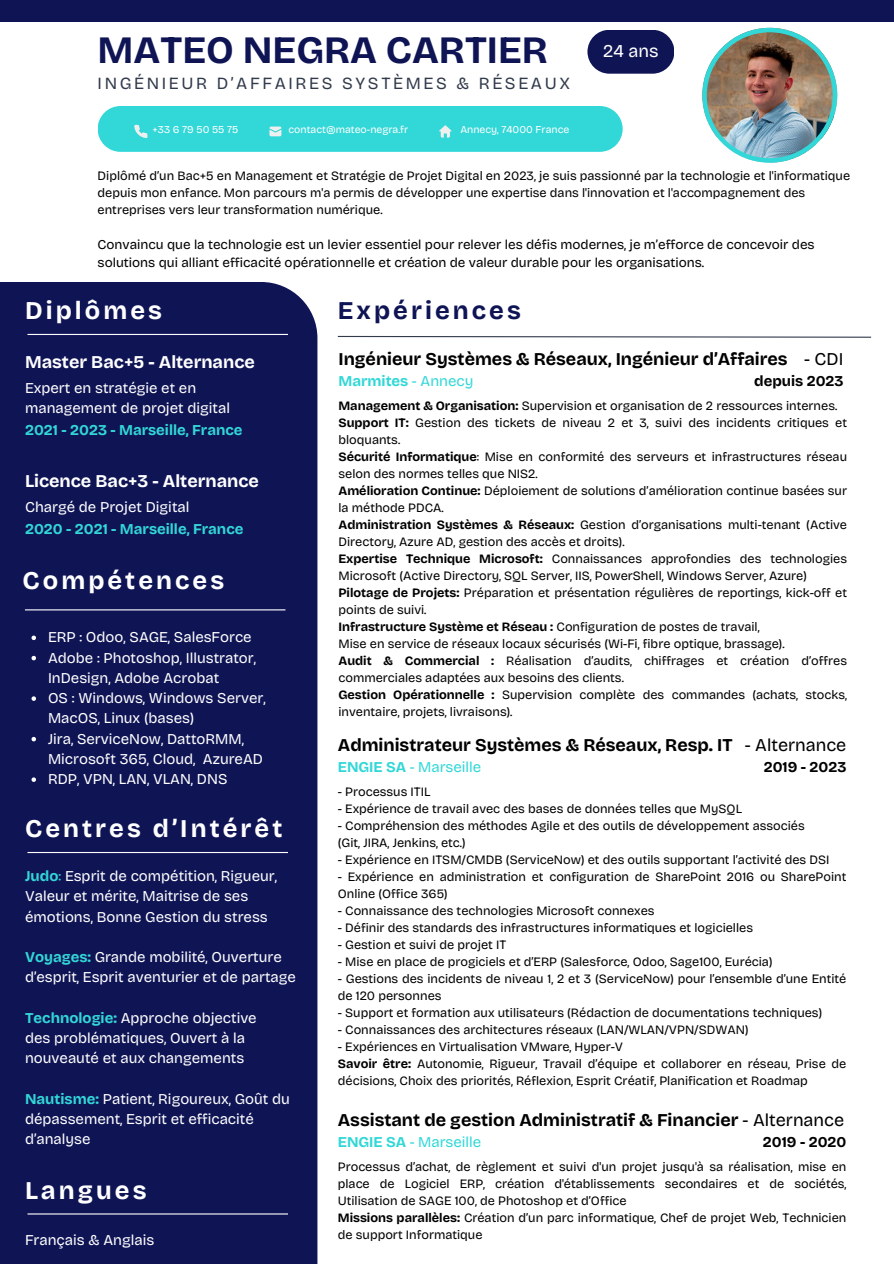
<style>
.page{position:relative;width:894px;height:1264px;background:#fff}
.page>*{position:absolute;margin:0;border:0;box-sizing:border-box;transform-origin:0 0}
.t1{font:700 38.7px "Bricolage Grotesque";color:#0f1455}
.t2{font:700 25.5px "Bricolage Grotesque";letter-spacing:.12em;color:#fff}
.t3{font:700 25.5px "Bricolage Grotesque";letter-spacing:.12em;color:#0f1455}
.t4{font:700 18px "Bricolage Grotesque";color:#000}
.t5{font:700 18px "Bricolage Grotesque";color:#fff}
.t6{font:18px "Bricolage Grotesque";color:#fff}
.t7{font:17.1px "Bricolage Grotesque";letter-spacing:.155em;color:#323b4c}
.t8{font:15px/20.2px "Bricolage Grotesque";color:#fff}
.t9{font:700 15px "Bricolage Grotesque";color:#32d7d7}
.t10{font:15px "Bricolage Grotesque";color:#32d7d7}
.t11{font:700 15px "Bricolage Grotesque";color:#000}
.t12{font:13.5px/18px "Bricolage Grotesque";color:#000}
.t13{font:12.75px/17px "Bricolage Grotesque";color:#000}
.t14{font:10.5px "Bricolage Grotesque";color:#fff}
.s1{font-weight:700;color:#32d7d7}
.s2{color:#32d7d7}
.s3{font-weight:400}
.s4{font-weight:700}
</style>
<div class="page">
<div style="left:0;top:282px;width:317px;height:981px;background:#0f1455"></div>
<img style="left:702px;top:28px;width:135px;height:135px">
<svg style="left:337px;top:335px;width:535px;height:3px"></svg>
<hr style="left:27px;top:334px;width:261px;height:1px;background:#fff">
<hr style="left:25px;top:609px;width:260px;height:1px;background:#fff">
<hr style="left:27px;top:852px;width:261px;height:1px;background:#fff">
<hr style="left:27px;top:1213px;width:261px;height:1px;background:#fff">
<div style="left:587px;top:30px;width:87px;height:44px;background:#0f1455;border-radius:22px"></div>
<div style="left:98px;top:106px;width:524px;height:46px;background:#32d7d7"></div>
<div style="left:0;top:0;width:893px;height:21px;background:#0f1455"></div>
<svg style="left:32px;top:635px;width:4px;height:5px"></svg>
<svg style="left:32px;top:656px;width:4px;height:4px"></svg>
<svg style="left:32px;top:696px;width:4px;height:5px"></svg>
<svg style="left:32px;top:737px;width:4px;height:4px"></svg>
<svg style="left:32px;top:777px;width:4px;height:5px"></svg>
<h1 class="t1" style="left:98px;top:19px;width:451px">MATEO NEGRA CARTIER</h1>
<h3 class="t6" style="left:603px;top:36px;width:57px">24 ans</h3>
<h3 class="t7" style="left:98px;top:70px;width:474px">INGÉNIEUR D’AFFAIRES SYSTÈMES &amp; RÉSEAUX</h3>
<p class="t14" style="left:152px;top:121px;width:87px">+33 6 79 50 55 75</p>
<p class="t14" style="left:288px;top:121px;width:121px">contact@mateo-negra.fr</p>
<p class="t14" style="left:460px;top:121px;width:110px">Annecy, 74000 France</p>
<p class="t13" style="left:98px;top:166px;width:753px">Diplômé d’un Bac+5 en Management et Stratégie de Projet Digital en 2023, je suis passionné par la technologie et l'informatique depuis mon enfance. Mon parcours m'a permis de développer une expertise dans l'innovation et l'accompagnement des entreprises vers leur transformation numérique.</p>
<p class="t12" style="left:98px;top:234px;width:718px">Convaincu que la technologie est un levier essentiel pour relever les défis modernes, je m’efforce de concevoir des solutions qui alliant efficacité opérationnelle et création de valeur durable pour les organisations.</p>
<h2 class="t2" style="left:25px;top:290px;width:138px">Diplômes</h2>
<h3 class="t5" style="left:25px;top:348px;width:231px">Master Bac+5 - Alternance</h3>
<p class="t8" style="left:25px;top:377px;width:206px">Expert en stratégie et en management de projet digital</p>
<p class="t9" style="left:25px;top:418px;width:219px">2021 - 2023 - Marseille, France</p>
<h3 class="t5" style="left:25px;top:466px;width:235px">Licence Bac+3 - Alternance</h3>
<p class="t8" style="left:25px;top:496px;width:166px">Chargé de Projet Digital</p>
<p class="t9" style="left:25px;top:517px;width:220px">2020 - 2021 - Marseille, France</p>
<h2 class="t2" style="left:23px;top:559px;width:203px">Compétences</h2>
<p class="t8" style="left:48px;top:626px;width:219px">ERP : Odoo, SAGE, SalesForce<br>Adobe : Photoshop, Illustrator,<br>InDesign, Adobe Acrobat<br>OS : Windows, Windows Server,<br>MacOS, Linux (bases)<br>Jira, ServiceNow, DattoRMM,<br>Microsoft 365, Cloud, AzureAD<br>RDP, VPN, LAN, VLAN, DNS</p>
<h2 class="t2" style="left:25px;top:807px;width:259px">Centres d’Intérêt</h2>
<p class="t8" style="left:25px;top:865px;width:253px"><span class="s1">Judo</span><span class="s2">:</span> Esprit de compétition, Rigueur,<br>Valeur et mérite, Maitrise de ses émotions, Bonne Gestion du stress</p>
<p class="t8" style="left:25px;top:946px;width:272px"><span class="s1">Voyages:</span> Grande mobilité, Ouverture d’esprit, Esprit aventurier et de partage</p>
<p class="t8" style="left:25px;top:1006px;width:233px"><span class="s1">Technologie:</span> Approche objective des problématiques, Ouvert à la nouveauté et aux changements</p>
<p class="t8" style="left:25px;top:1087px;width:266px"><span class="s1">Nautisme:</span> Patient, Rigoureux, Goût du dépassement, Esprit et efficacité d’analyse</p>
<h2 class="t2" style="left:25px;top:1169px;width:123px">Langues</h2>
<p class="t8" style="left:25px;top:1228px;width:131px">Français &amp; Anglais</p>
<h2 class="t3" style="left:338px;top:290px;width:184px">Expériences</h2>
<h3 class="t4" style="left:338px;top:344px;width:506px">Ingénieur Systèmes &amp; Réseaux, Ingénieur d’Affaires <span class="s3">- CDI</span></h3>
<p class="t9" style="left:338px;top:368px;width:136px">Marmites <span class="s3">- Annecy</span></p>
<p class="t11" style="left:754px;top:368px;width:91px">depuis 2023</p>
<p class="t13" style="left:338px;top:396px;width:510px"><span class="s4">Management &amp; Organisation:</span> Supervision et organisation de 2 ressources internes.<br><span class="s4">Support IT:</span> Gestion des tickets de niveau 2 et 3, suivi des incidents critiques et bloquants.<br><span class="s4">Sécurité Informatique</span>: Mise en conformité des serveurs et infrastructures réseau selon des normes telles que NIS2.<br><span class="s4">Amélioration Continue:</span> Déploiement de solutions d’amélioration continue basées sur la méthode PDCA.<br><span class="s4">Administration Systèmes &amp; Réseaux:</span> Gestion d’organisations multi-tenant (Active Directory, Azure AD, gestion des accès et droits).<br><span class="s4">Expertise Technique Microsoft:</span> Connaissances approfondies des technologies Microsoft (Active Directory, SQL Server, IIS, PowerShell, Windows Server, Azure)<br><span class="s4">Pilotage de Projets:</span> Préparation et présentation régulières de reportings, kick-off et points de suivi.<br><span class="s4">Infrastructure Système et Réseau :</span> Configuration de postes de travail,<br>Mise en service de réseaux locaux sécurisés (Wi-Fi, fibre optique, brassage).<br><span class="s4">Audit &amp; Commercial :</span> Réalisation d’audits, chiffrages et création d’offres commerciales adaptées aux besoins des clients.<br><span class="s4">Gestion Opérationnelle :</span> Supervision complète des commandes (achats, stocks, inventaire, projets, livraisons).</p>
<h3 class="t4" style="left:338px;top:730px;width:510px">Administrateur Systèmes &amp; Réseaux, Resp. IT <span class="s3">- Alternance</span></h3>
<p class="t10" style="left:338px;top:755px;width:145px"><span class="s4">ENGIE SA</span> - Marseille</p>
<p class="t11" style="left:763px;top:754px;width:84px">2019 - 2023</p>
<p class="t13" style="left:338px;top:782px;width:94px">- Processus ITIL</p>
<p class="t13" style="left:338px;top:799px;width:405px">- Expérience de travail avec des bases de données telles que MySQL</p>
<p class="t13" style="left:338px;top:816px;width:468px">- Compréhension des méthodes Agile et des outils de développement associés (Git, JIRA, Jenkins, etc.)</p>
<p class="t13" style="left:338px;top:850px;width:493px">- Expérience en ITSM/CMDB (ServiceNow) et des outils supportant l’activité des DSI</p>
<p class="t13" style="left:338px;top:867px;width:510px">- Expérience en administration et configuration de SharePoint 2016 ou SharePoint<br>Online (Office 365)</p>
<p class="t13" style="left:338px;top:901px;width:318px">- Connaissance des technologies Microsoft connexes</p>
<p class="t13" style="left:338px;top:918px;width:416px">- Définir des standards des infrastructures informatiques et logicielles</p>
<p class="t13" style="left:338px;top:935px;width:170px">- Gestion et suivi de projet IT</p>
<p class="t13" style="left:338px;top:952px;width:436px">- Mise en place de progiciels et d’ERP (Salesforce, Odoo, Sage100, Eurécia)</p>
<p class="t13" style="left:338px;top:969px;width:510px">- Gestions des incidents de niveau 1, 2 et 3 (ServiceNow) pour l’ensemble d’une Entité de 120 personnes</p>
<p class="t13" style="left:338px;top:1003px;width:485px">- Support et formation aux utilisateurs (Rédaction de documentations techniques)</p>
<p class="t13" style="left:338px;top:1020px;width:412px">- Connaissances des architectures réseaux (LAN/WLAN/VPN/SDWAN)</p>
<p class="t13" style="left:338px;top:1037px;width:510px">- Expériences en Virtualisation VMware, Hyper-V<br><span class="s4">Savoir être:</span> Autonomie, Rigueur, Travail d’équipe et collaborer en réseau, Prise de décisions, Choix des priorités, Réflexion, Esprit Créatif, Planification et Roadmap</p>
<h3 class="t4" style="left:338px;top:1105px;width:507px">Assistant de gestion Administratif &amp; Financier <span class="s3">- Alternance</span></h3>
<p class="t11" style="left:762px;top:1129px;width:85px">2019 - 2020</p>
<p class="t13" style="left:338px;top:1157px;width:510px">Processus d’achat, de règlement et suivi d'un projet jusqu'à sa réalisation, mise en place de Logiciel ERP, création d'établissements secondaires et de sociétés, Utilisation de SAGE 100, de Photoshop et d’Office<br><span class="s4">Missions parallèles:</span> Création d’un parc informatique, Chef de projet Web, Technicien de support Informatique</p>
<p class="t10" style="left:338px;top:1129px;width:145px"><span class="s4">ENGIE SA</span> - Marseille</p>
</div>
